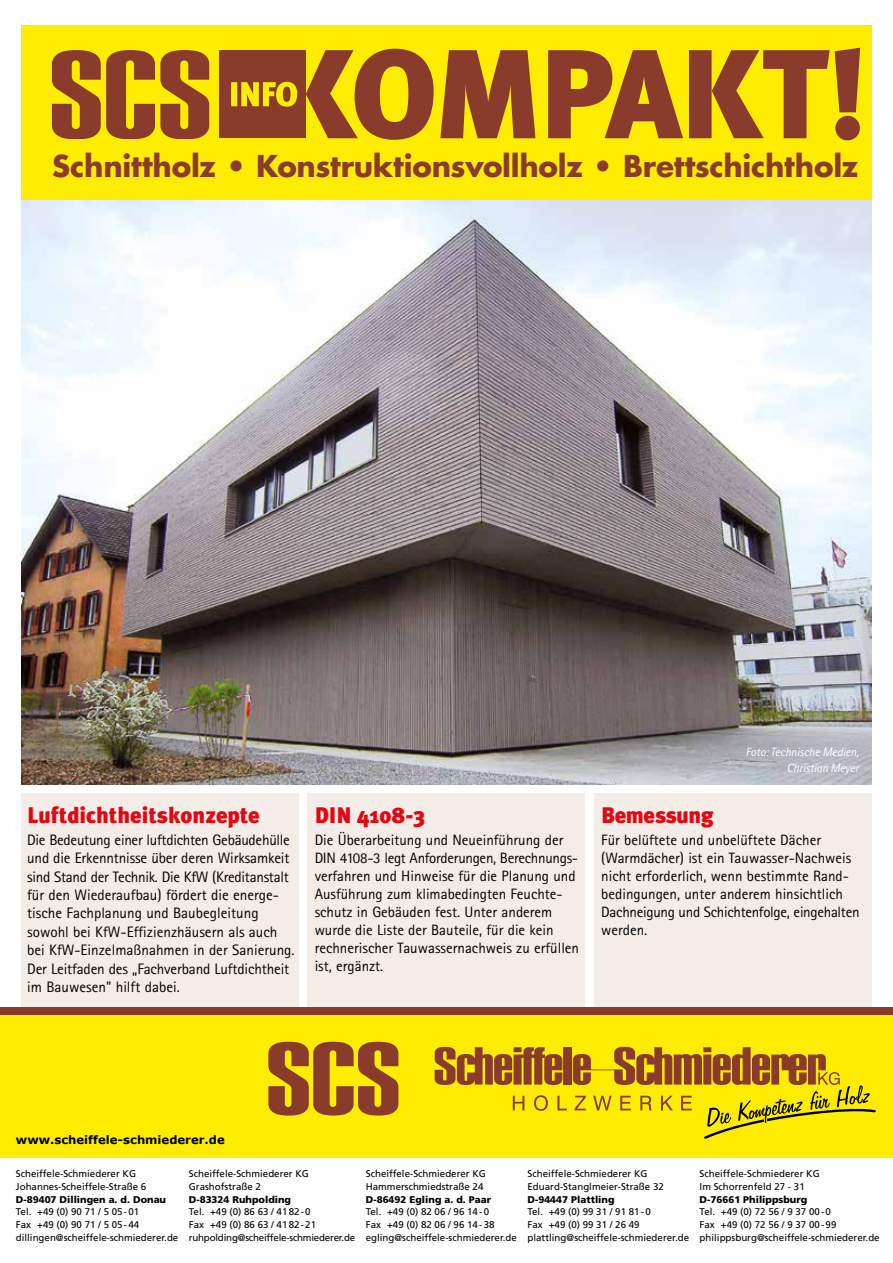
<style>
.page{position:relative;width:893px;height:1263px;background:#fff}
.page>*{position:absolute;margin:0;border:0;box-sizing:border-box;transform-origin:0 0}
.t1{font:700 29.4px "H Futura";letter-spacing:-.01em;color:#8b3b2b}
.t2{font:900 22.5px "Meta Plus";color:#e30613}
.t3{font:900 22.5px "Meta Plus";letter-spacing:-.02em;color:#e30613}
.t4{font:15.15px/18.3px "Rotis Sans Serif";letter-spacing:-.01em;color:#000}
.t5{font:15px/18px "Rotis Sans Serif";color:#000}
.t6{font:italic 12px/16.5px "Rotis Sans Serif";letter-spacing:-.01em;color:#fff;text-align:right}
.t7{font:700 11.7px "Verdana";color:#000}
.t8{font:9.75px/12.8px "Frutiger";color:#000}
.t9{font:900 9.75px "Frutiger";color:#000}
.t10{font:9.75px/12.8px "Frutiger";letter-spacing:-.02em;color:#000}
</style>
<div class="page">
<div style="left:21px;top:793px;width:278px;height:214px;background:#f4ece6"></div>
<div style="left:594px;top:793px;width:278px;height:214px;background:#f4ece6"></div>
<div style="left:308px;top:793px;width:277px;height:214px;background:#f4ece6"></div>
<img style="left:21px;top:200px;width:851px;height:584px">
<div style="left:21px;top:26px;width:851px;height:174px;background:#ffed00"></div>
<div style="left:219px;top:50px;width:87px;height:88px;background:#8b3b2b"></div>
<svg style="left:306px;top:48px;width:554px;height:92px;fill:#8b3b2b"></svg>
<svg style="left:231px;top:82px;width:66px;height:25px"></svg>
<svg style="left:51px;top:50px;width:159px;height:89px"></svg>
<div style="left:0;top:1007px;width:893px;height:8px;background:#8b3b2b"></div>
<div style="left:0;top:1015px;width:893px;height:142px;background:#ffed00"></div>
<svg style="left:435px;top:1046px;width:441px;height:93px"></svg>
<svg style="left:268px;top:1041px;width:130px;height:75px"></svg>
<h1 class="t1" style="left:52px;top:146px;width:807px">Schnittholz • Konstruktionsvollholz • Brettschichtholz</h1>
<h2 class="t2" style="left:27px;top:802px;width:234px">Luftdichtheitskonzepte</h2>
<h2 class="t2" style="left:315px;top:802px;width:112px">DIN 4108-3</h2>
<h2 class="t3" style="left:601px;top:802px;width:114px">Bemessung</h2>
<p class="t6" style="left:745px;top:744px;width:115px">Foto: Technische Medien,<br>Christian Meyer</p>
<p class="t4" style="left:27px;top:831px;width:269px">Die Bedeutung einer luftdichten Gebäudehülle und die Erkenntnisse über deren Wirksamkeit sind Stand der Technik. Die KfW (Kreditanstalt für den Wiederaufbau) fördert die energe&shy;tische Fachplanung und Baubegleitung sowohl bei KfW-Effizienzhäusern als auch bei KfW-Einzelmaßnahmen in der Sanierung.<br>Der Leitfaden des „Fachverband Luftdichtheit im Bauwesen" hilft dabei.</p>
<p class="t5" style="left:315px;top:831px;width:266px">Die Überarbeitung und Neueinführung der DIN 4108-3 legt Anforderungen, Berechnungs&shy;verfahren und Hinweise für die Planung und Ausführung zum klimabedingten Feuchte&shy;schutz in Gebäuden fest. Unter anderem wurde die Liste der Bauteile, für die kein rechnerischer Tauwassernachweis zu erfüllen ist, ergänzt.</p>
<h3 class="t5" style="left:601px;top:831px;width:260px">Für belüftete und unbelüftete Dächer (Warmdächer) ist ein Tauwasser-Nachweis nicht erforderlich, wenn bestimmte Rand&shy;bedingungen, unter anderem hinsichtlich Dachneigung und Schichtenfolge, eingehalten werden.</h3>
<p class="t7" style="left:16px;top:1132px;width:210px">www.scheiffele-schmiederer.de</p>
<p class="t8" style="left:16px;top:1167px;width:132px">Scheiffele-Schmiederer KG<br>Johannes-Scheiffele-Straße 6</p>
<p class="t9" style="left:16px;top:1193px;width:152px">D-89407 Dillingen a. d. Donau</p>
<p class="t8" style="left:16px;top:1206px;width:164px">Tel. +49 (0) 90 71 / 5 05-01<br>Fax +49 (0) 90 71 / 5 05-44 dillingen@scheiffele-schmiederer.de</p>
<p class="t8" style="left:189px;top:1167px;width:122px">Scheiffele-Schmiederer KG<br>Grashofstraße 2</p>
<p class="t9" style="left:189px;top:1193px;width:104px">D-83324 Ruhpolding</p>
<p class="t10" style="left:189px;top:1206px;width:168px">Tel. +49 (0) 86 63 / 4182-0<br>Fax +49 (0) 86 63 / 4182-21 ruhpolding@scheiffele-schmiederer.de</p>
<p class="t8" style="left:366px;top:1167px;width:122px">Scheiffele-Schmiederer KG<br>Hammerschmiedstraße 24</p>
<p class="t9" style="left:366px;top:1193px;width:127px">D-86492 Egling a. d. Paar</p>
<p class="t8" style="left:366px;top:1206px;width:153px">Tel. +49 (0) 82 06 / 96 14-0<br>Fax +49 (0) 82 06 / 96 14-38 egling@scheiffele-schmiederer.de</p>
<p class="t8" style="left:527px;top:1167px;width:138px">Scheiffele-Schmiederer KG<br>Eduard-Stanglmeier-Straße 32</p>
<p class="t9" style="left:527px;top:1193px;width:89px">D-94447 Plattling</p>
<p class="t8" style="left:527px;top:1206px;width:163px">Tel. +49 (0) 99 31 / 91 81-0<br>Fax +49 (0) 99 31 / 26 49 plattling@scheiffele-schmiederer.de</p>
<p class="t8" style="left:700px;top:1167px;width:122px">Scheiffele-Schmiederer KG<br>Im Schorrenfeld 27 - 31</p>
<p class="t9" style="left:700px;top:1193px;width:109px">D-76661 Philippsburg</p>
<p class="t8" style="left:700px;top:1206px;width:182px">Tel. +49 (0) 72 56 / 9 37 00-0<br>Fax +49 (0) 72 56 / 9 37 00-99 philippsburg@scheiffele-schmiederer.de</p>
</div>
